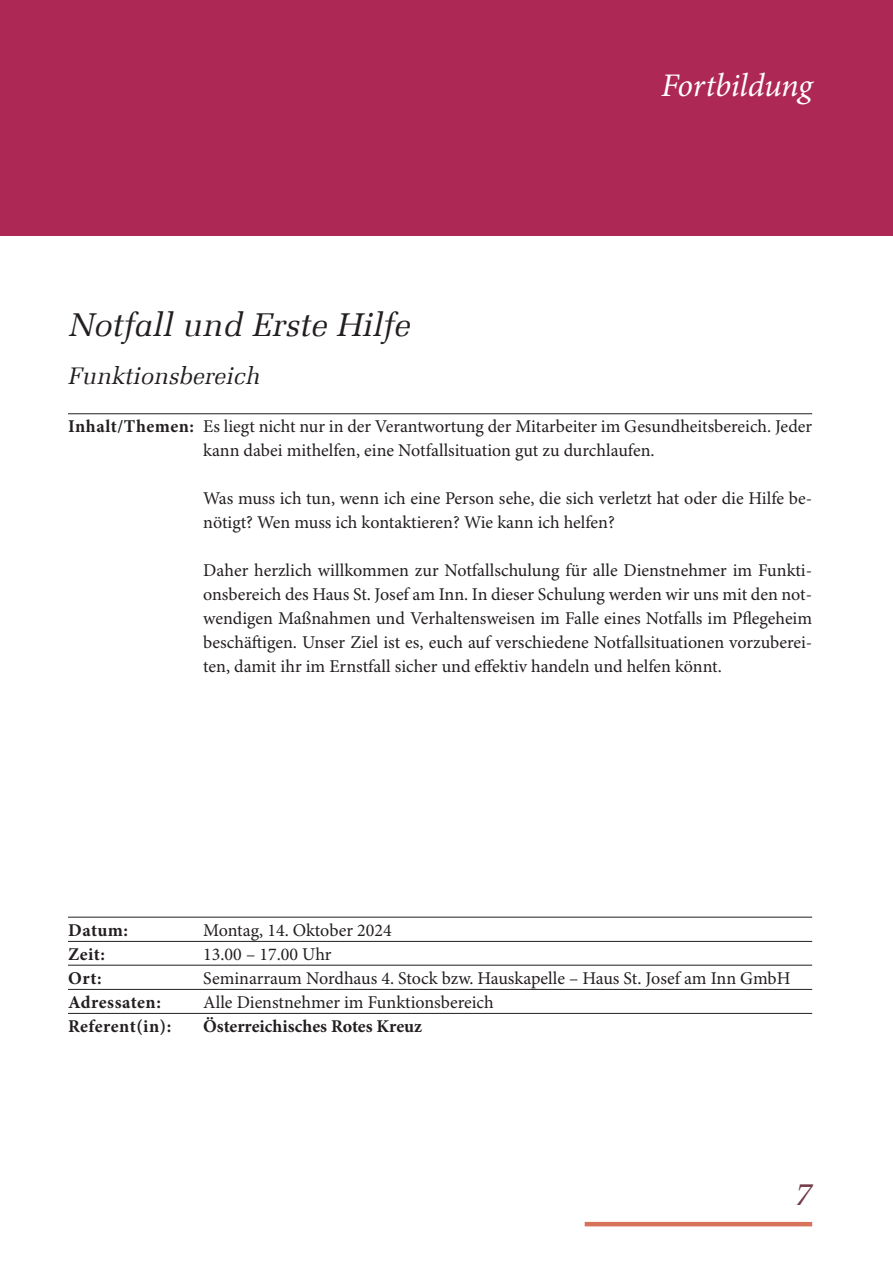
<style>
.page{position:relative;width:893px;height:1263px;background:#fff}
.page>*{position:absolute;margin:0;border:0;box-sizing:border-box;transform-origin:0 0}
.t1{font:italic 33px "Melior LT";color:#231f20}
.t2{font:italic 33px "Minion Pro";letter-spacing:-.01em;color:#fff}
.t3{font:italic 33px "Melior LT";color:#743d4b}
.t4{font:italic 24px "Melior LT";color:#231f20}
.t5{font:18px/24px "Minion Pro";color:#231f20}
.t6{font:700 18px/24px "Minion Pro";letter-spacing:.02em;color:#231f20}
.t7{font:700 18px "Minion Pro";color:#231f20}
</style>
<div class="page">
<div style="left:0;top:0;width:893px;height:236px;background:#ae2856"></div>
<hr style="left:585px;top:1222px;width:227px;height:4px;background:#d7735b">
<hr style="left:68px;top:413px;width:744px;height:1px;background:#231f20">
<hr style="left:68px;top:917px;width:744px;height:1px;background:#231f20">
<hr style="left:68px;top:965px;width:744px;height:1px;background:#231f20">
<hr style="left:68px;top:941px;width:744px;height:1px;background:#231f20">
<hr style="left:68px;top:989px;width:744px;height:1px;background:#231f20">
<hr style="left:68px;top:1013px;width:744px;height:1px;background:#231f20">
<h1 class="t2" style="left:661px;top:72px;width:152px">Fortbildung</h1>
<h1 class="t1" style="left:68px;top:311px;width:344px">Notfall und Erste Hilfe</h1>
<h2 class="t4" style="left:68px;top:366px;width:194px">Funktionsbereich</h2>
<p class="t6" style="left:68px;top:416px;width:128px">Inhalt/Themen:</p>
<p class="t5" style="left:203px;top:416px;width:610px">Es liegt nicht nur in der Verantwortung der Mitarbeiter im Gesundheitsbereich. Jeder kann dabei mithelfen, eine Notfallsituation gut zu durchlaufen.</p>
<p class="t5" style="left:203px;top:488px;width:610px">Was muss ich tun, wenn ich eine Person sehe, die sich verletzt hat oder die Hilfe be&shy;nötigt? Wen muss ich kontaktieren? Wie kann ich helfen?</p>
<p class="t5" style="left:203px;top:560px;width:610px;text-align:justify">Daher herzlich willkommen zur Notfallschulung für alle Dienstnehmer im Funkti&shy;onsbereich des Haus St. Josef am Inn. In dieser Schulung werden wir uns mit den not&shy;wendigen Maßnahmen und Verhaltensweisen im Falle eines Notfalls im Pflegeheim beschäftigen. Unser Ziel ist es, euch auf verschiedene Notfallsituationen vorzuberei&shy;ten, damit ihr im Ernstfall sicher und effektiv handeln und helfen könnt.</p>
<p class="t6" style="left:68px;top:920px;width:62px">Datum:</p>
<p class="t6" style="left:68px;top:968px;width:35px">Ort:</p>
<p class="t6" style="left:68px;top:944px;width:39px">Zeit:</p>
<p class="t6" style="left:68px;top:992px;width:105px">Adressaten:<br>Referent(in):</p>
<p class="t5" style="left:203px;top:920px;width:589px">Montag, 14. Oktober 2024<br>13.00 – 17.00 Uhr<br>Seminarraum Nordhaus 4. Stock bzw. Hauskapelle – Haus St. Josef am Inn GmbH Alle Dienstnehmer im Funktionsbereich</p>
<p class="t7" style="left:203px;top:1019px;width:220px">Österreichisches Rotes Kreuz</p>
<h1 class="t3" style="left:794px;top:1180px;width:20px">7</h1>
</div>
